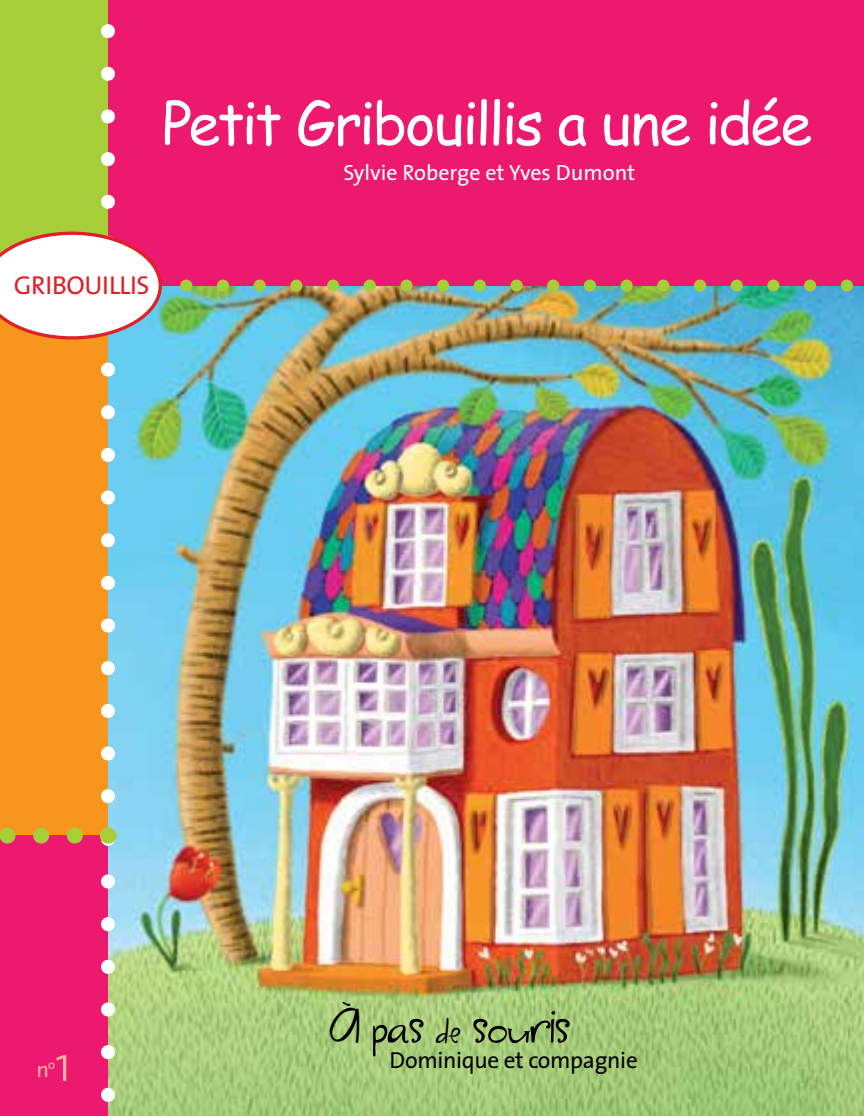
<style>
.page{position:relative;width:864px;height:1116px;background:#fff}
.page>*{position:absolute;margin:0;border:0;box-sizing:border-box;transform-origin:0 0}
.t1{font:58px "Comic Sans MS";letter-spacing:-.045em;color:#fff}
.t2{font:50.8px "Yippy";letter-spacing:-.015em;color:#000}
.t3{font:300 50.6px "The Sans";color:#f9b4a3}
.t4{font:26px "The Sans";letter-spacing:-.015em;color:#de2027}
.t5{font:23.2px "The Sans";letter-spacing:-.015em;color:#000}
.t6{font:22px "The Sans";color:#fff}
.t7{font:22px "The Sans";color:#f9b4a3}
.s1{font-size:44.4px}
.s2{font-size:31.8px}
</style>
<div class="page">
<img style="left:108px;top:340px;width:756px;height:776px">
<div style="left:0;top:246px;width:108px;height:590px;background:#f8951d"></div>
<div style="left:108px;top:0;width:756px;height:286px;background:#ed196f"></div>
<div style="left:0;top:0;width:108px;height:286px;background:#a6ce39"></div>
<div style="left:0;top:836px;width:108px;height:280px;background:#ed196f"></div>
<svg style="left:101px;top:31px;width:14px;height:178px"></svg>
<img style="left:0;top:232px;width:864px;height:108px">
<svg style="left:7px;top:828px;width:84px;height:16px"></svg>
<svg style="left:101px;top:369px;width:14px;height:747px"></svg>
<h1 class="t1" style="left:162px;top:81px;width:652px">Petit Gribouillis a une idée</h1>
<p class="t6" style="left:343px;top:155px;width:293px">Sylvie Roberge et Yves Dumont</p>
<p class="t4" style="left:14px;top:264px;width:137px">GRIBOUILLIS</p>
<p class="t7" style="left:36px;top:1051px;width:20px">n<sup>o</sup></p>
<h3 class="t3" style="left:55px;top:1022px;width:18px">1</h3>
<h2 class="t2" style="left:330px;top:992px;width:242px"><span class="s1">À</span> pas <span class="s2">de</span> souris</h2>
<p class="t5" style="left:390px;top:1041px;width:250px">Dominique et compagnie</p>
</div>
